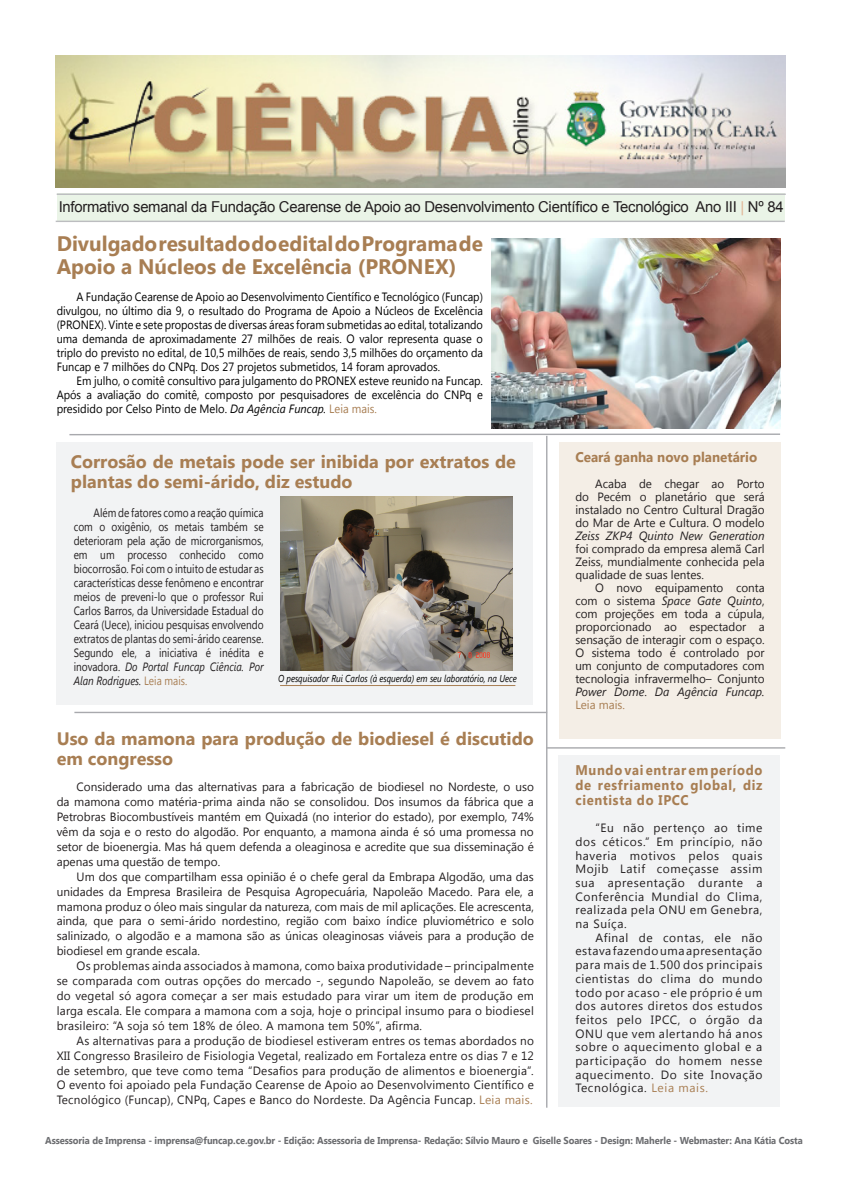
<style>
.page{position:relative;width:842px;height:1191px;background:#fff}
.page>*{position:absolute;margin:0;border:0;box-sizing:border-box;transform-origin:0 0}
.t1{font:700 21px/23px "Segoe UI";color:#a87e53}
.t2{font:700 18px/20px "Segoe UI";color:#a87e53}
.t3{font:15px "Arial";letter-spacing:-.02em;color:#231f20}
.t4{font:700 14px/15px "Segoe UI";letter-spacing:.05em;color:#a87e53;text-align:justify;scale:.93 1}
.t5{font:700 14px "Segoe UI";color:#a87e53;scale:.96 1}
.t6{font:12px/13.7px "Segoe UI";color:#231f20;text-align:justify}
.t7{font:12px/14px "Segoe UI";color:#000;text-align:justify;scale:.91 1}
.t8{font:12px/14px "Segoe UI";color:#231f20;text-align:justify;scale:.84 1}
.t9{font:700 10px "Segoe UI";letter-spacing:-.01em;color:#6c6d70;scale:.94 1}
.t10{font:italic 10px "Segoe UI";color:#000;scale:.83 1}
.s1{color:#e0b494}
.s2{font-style:italic}
.s3{color:#a87e53}
</style>
<div class="page">
<div style="left:558px;top:754px;width:222px;height:352px;background:#f2f3f4"></div>
<div style="left:57px;top:193px;width:727px;height:27px;background:#eaf4e7"></div>
<hr style="left:57px;top:193px;width:729px;height:2px;background:#bcbdc0">
<hr style="left:56px;top:221px;width:729px;height:1px;background:#bcbdc0">
<svg style="left:69px;top:433px;width:711px;height:3px"></svg>
<hr style="left:74px;top:711px;width:473px;height:2px;background:#a8a9ad">
<div style="left:560px;top:442px;width:221px;height:297px;background:#f4eee6"></div>
<hr style="left:546px;top:436px;width:1px;height:671px;background:#a8a9ad">
<hr style="left:546px;top:747px;width:239px;height:1px;background:#a8a9ad">
<img style="left:56px;top:55px;width:729px;height:133px">
<div style="left:57px;top:442px;width:476px;height:262px;background:#f2f3f4"></div>
<img style="left:491px;top:239px;width:289px;height:189px">
<img style="left:281px;top:496px;width:231px;height:174px">
<hr style="left:280px;top:685px;width:235px;height:1px;background:#a87e53">
<p class="t3" style="left:59px;top:197px;width:726px">Informativo semanal da Fundação Cearense de Apoio ao Desenvolvimento Científico e Tecnológico Ano III <span class="s1">|</span> Nº 84</p>
<p class="t1" style="left:57px;top:230px;width:428px">Divulgado resultado do edital do Programa de<br>Apoio a Núcleos de Excelência (PRONEX)</p>
<p class="t7" style="left:57px;top:289px;width:470px;text-indent:20px">A Fundação Cearense de Apoio ao Desenvolvimento Científico e Tecnológico (Funcap) divulgou, no último dia 9, o resultado do Programa de Apoio a Núcleos de Excelência (PRONEX). Vinte e sete propostas de diversas áreas foram submetidas ao edital, totalizando uma demanda de aproximadamente 27 milhões de reais. O valor representa quase o triplo do previsto no edital, de 10,5 milhões de reais, sendo 3,5 milhões do orçamento da Funcap e 7 milhões do CNPq. Dos 27 projetos submetidos, 14 foram aprovados.</p>
<p class="t7" style="left:57px;top:373px;width:470px;text-indent:20px">Em julho, o comitê consultivo para julgamento do PRONEX esteve reunido na Funcap.<br>Após a avaliação do comitê, composto por pesquisadores de excelência do CNPq e presidido por Celso Pinto de Melo. <span class="s2">Da Agência Funcap.</span> <span class="s3">Leia mais.</span></p>
<p class="t2" style="left:71px;top:450px;width:447px">Corrosão de metais pode ser inibida por extratos de plantas do semi-árido, diz estudo</p>
<p class="t8" style="left:74px;top:505px;width:228px;text-indent:20px">Além de fatores como a reação química com o oxigênio, os metais também se deterioram pela ação de microrganismos, em um processo conhecido como biocorrosão. Foi com o intuito de estudar as características desse fenômeno e encontrar meios de preveni-lo que o professor Rui Carlos Barros, da Universidade Estadual do Ceará (Uece), iniciou pesquisas envolvendo extratos de plantas do semi-árido cearense.<br>Segundo ele, a iniciativa é inédita e inovadora. <span class="s2">Do Portal Funcap Ciência. Por Alan Rodrigues.</span> <span class="s3">Leia mais.</span></p>
<p class="t10" style="left:278px;top:671px;width:289px">O pesquisador Rui Carlos (à esquerda) em seu laboratório, na Uece</p>
<p class="t2" style="left:57px;top:727px;width:479px">Uso da mamona para produção de biodiesel é discutido em congresso</p>
<p class="t6" style="left:57px;top:779px;width:479px;line-height:14.9px;text-indent:20px">Considerado uma das alternativas para a fabricação de biodiesel no Nordeste, o uso da mamona como matéria-prima ainda não se consolidou. Dos insumos da fábrica que a Petrobras Biocombustíveis mantém em Quixadá (no interior do estado), por exemplo, 74% vêm da soja e o resto do algodão. Por enquanto, a mamona ainda é só uma promessa no setor de bioenergia. Mas há quem defenda a oleaginosa e acredite que sua disseminação é apenas uma questão de tempo.</p>
<p class="t6" style="left:57px;top:868px;width:479px;line-height:14.9px;text-indent:20px">Um dos que compartilham essa opinião é o chefe geral da Embrapa Algodão, uma das unidades da Empresa Brasileira de Pesquisa Agropecuária, Napoleão Macedo. Para ele, a mamona produz o óleo mais singular da natureza, com mais de mil aplicações. Ele acrescenta, ainda, que para o semi-árido nordestino, região com baixo índice pluviométrico e solo salinizado, o algodão e a mamona são as únicas oleaginosas viáveis para a produção de biodiesel em grande escala.</p>
<p class="t6" style="left:57px;top:958px;width:479px;line-height:14.9px;text-indent:20px">Os problemas ainda associados à mamona, como baixa produtividade – principalmente se comparada com outras opções do mercado -, segundo Napoleão, se devem ao fato do vegetal só agora começar a ser mais estudado para virar um item de produção em larga escala. Ele compara a mamona com a soja, hoje o principal insumo para o biodiesel brasileiro: “A soja só tem 18% de óleo. A mamona tem 50%”, afirma.</p>
<p class="t6" style="left:57px;top:1032px;width:479px;line-height:14.9px;text-indent:20px">As alternativas para a produção de biodiesel estiveram entres os temas abordados no XII Congresso Brasileiro de Fisiologia Vegetal, realizado em Fortaleza entre os dias 7 e 12 de setembro, que teve como tema “Desafios para produção de alimentos e bioenergia”.<br>O evento foi apoiado pela Fundação Cearense de Apoio ao Desenvolvimento Científico e Tecnológico (Funcap), CNPq, Capes e Banco do Nordeste. Da Agência Funcap. <span class="s3">Leia mais.</span></p>
<p class="t5" style="left:575px;top:447px;width:191px">Ceará ganha novo planetário</p>
<p class="t6" style="left:575px;top:477px;width:191px;line-height:13px;text-indent:20px">Acaba de chegar ao Porto do Pecém o planetário que será instalado no Centro Cultural Dragão do Mar de Arte e Cultura. O modelo <span class="s2">Zeiss ZKP4 Quinto New Generation </span>foi comprado da empresa alemã Carl Zeiss, mundialmente conhecida pela qualidade de suas lentes.</p>
<p class="t6" style="left:575px;top:581px;width:191px;line-height:13px;text-indent:20px">O novo equipamento conta com o sistema <span class="s2">Space Gate Quinto</span>, com projeções em toda a cúpula, proporcionado ao espectador a sensação de interagir com o espaço.<br>O sistema todo é controlado por um conjunto de computadores com tecnologia infravermelho– Conjunto <span class="s2">Power Dome</span>. <span class="s2">Da Agência Funcap.<br></span><span class="s3">Leia mais.</span></p>
<p class="t4" style="left:575px;top:761px;width:203px">Mundo vai entrar em período de resfriamento global, diz cientista do IPCC</p>
<p class="t6" style="left:575px;top:820px;width:188px;text-indent:20px">“Eu não pertenço ao time dos céticos.” Em princípio, não haveria motivos pelos quais Mojib Latif começasse assim sua apresentação durante a Conferência Mundial do Clima, realizada pela ONU em Genebra, na Suíça.</p>
<p class="t6" style="left:575px;top:930px;width:188px;text-indent:20px">Afinal de contas, ele não estava fazendo uma apresentação para mais de 1.500 dos principais cientistas do clima do mundo todo por acaso - ele próprio é um dos autores diretos dos estudos feitos pelo IPCC, o órgão da ONU que vem alertando há anos sobre o aquecimento global e a participação do homem nesse aquecimento. Do site Inovação Tecnológica. <span class="s3">Leia mais.</span></p>
<p class="t9" style="left:45px;top:1132px;width:807px">Assessoria de Imprensa - imprensa@funcap.ce.gov.br - Edição: Assessoria de Imprensa- Redação: Sílvio Mauro e Giselle Soares - Design: Maherle - Webmaster: Ana Kátia Costa</p>
</div>
